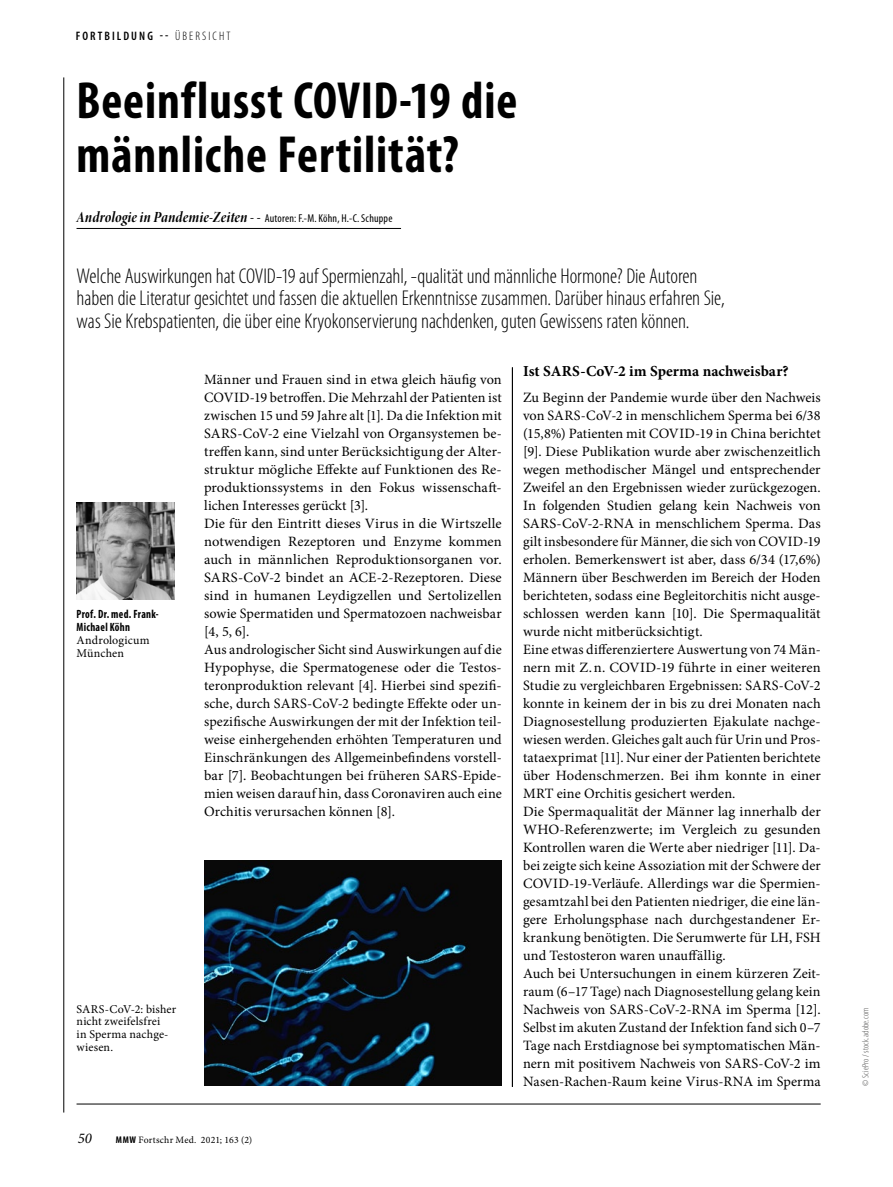
<style>
.page{position:relative;width:893px;height:1187px;background:#fff}
.page>*{position:absolute;margin:0;border:0;box-sizing:border-box;transform-origin:0 0}
.Title_1{font:700 condensed 52.5px/54px "Myriad Pro";letter-spacing:.02em;color:#000;scale:.95 1}
.Trailer_wenigerAbsta{font:300 condensed 21.45px/22.5px "Myriad Pro";letter-spacing:-.005em;color:#000}
.SectionHeading_1_x{font:700 15.3px "Minion Pro";color:#000}
.t1{font:italic 14.85px "Minion Pro";color:#000}
.Para_x{font:14.25px/18px "Minion Pro";letter-spacing:.005em;color:#000;text-align:justify}
.t2{font:600 condensed 12.3px "Myriad Pro";letter-spacing:.165em;color:#000}
.Image_Caption_x{font:12px/12.8px "Minion Pro";letter-spacing:.01em;color:#000}
.Image_Caption_Author{font:700 condensed 12px/12.8px "Myriad Pro";letter-spacing:.03em;color:#000;scale:.9 1}
.SuperTitle_x{font:condensed 11.4px "Myriad Pro";letter-spacing:.02em;color:#000}
.t3{font:9.75px "Minion Pro";letter-spacing:.02em;color:#000}
.Image_Source_x{font:300 condensed 9px "Myriad Pro";letter-spacing:.02em;color:#4d4d4c}
.s1{font-weight:300}
.s2{font-family:"Minion Pro Bold Cn It Disp";font-stretch:normal;font-size:15.75px}
.s3{font-family:"Myriad Pro";font-weight:700;font-stretch:condensed}
</style>
<div class="page">
<hr style="left:77px;top:1103px;width:744px;height:1px;background:#000">
<hr style="left:64px;top:77px;width:1px;height:1035px;background:#000">
<hr style="left:77px;top:228px;width:324px;height:1px;background:#000">
<hr style="left:512px;top:367px;width:1px;height:719px;background:#000">
<img style="left:77px;top:502px;width:97px;height:98px">
<img style="left:204px;top:860px;width:298px;height:225px">
<p class="t2" style="left:76px;top:29px;width:156px">FORTBILDUNG -- <span class="s1">ÜBERSICHT</span></p>
<p class="Title_1" style="left:77px;top:73px;width:465px">Beeinflusst COVID-19 die männliche Fertilität?</p>
<p class="SuperTitle_x" style="left:77px;top:211px;width:318px"><span class="s2">Andrologie in Pandemie-Zeiten - -</span> Autoren: F.-M. Köhn, H.-C. Schuppe</p>
<p class="Trailer_wenigerAbsta" style="left:77px;top:265px;width:650px">Welche Auswirkungen hat COVID-19 auf Spermienzahl, -qualität und männliche Hormone? Die Autoren haben die Literatur gesichtet und fassen die aktuellen Erkenntnisse zusammen. Darüber hinaus erfahren Sie, was Sie Krebspatienten, die über eine Kryokonservierung nachdenken, guten Gewissens raten können.</p>
<p class="Image_Caption_Author" style="left:77px;top:607px;width:93px">Prof. Dr. med. Frank-<br>Michael Köhn</p>
<p class="Image_Caption_x" style="left:77px;top:633px;width:75px">Andrologicum<br>München</p>
<p class="Para_x" style="left:204px;top:370px;width:299px">Männer und Frauen sind in etwa gleich häufig von COVID-19 betroffen. Die Mehrzahl der Patienten ist zwischen 15 und 59 Jahre alt [1]. Da die Infektion mit SARS-CoV-2 eine Vielzahl von Organsystemen be&shy;treffen kann, sind unter Berücksichtigung der Alter&shy;struktur mögliche Effekte auf Funktionen des Re&shy;produktionssystems in den Fokus wissenschaft&shy;lichen Interesses gerückt [3].</p>
<p class="Para_x" style="left:204px;top:514px;width:299px">Die für den Eintritt dieses Virus in die Wirtszelle notwendigen Rezeptoren und Enzyme kommen auch in männlichen Reproduktionsorganen vor.<br>SARS-CoV-2 bindet an ACE-2-Rezeptoren. Diese sind in humanen Leydigzellen und Sertolizellen sowie Spermatiden und Spermatozoen nachweisbar [4, 5, 6].</p>
<p class="Para_x" style="left:204px;top:640px;width:299px">Aus andrologischer Sicht sind Auswirkungen auf die Hypophyse, die Spermatogenese oder die Testos&shy;teronproduktion relevant [4]. Hierbei sind spezifi&shy;sche, durch SARS-CoV-2 bedingte Effekte oder un&shy;spezifische Auswirkungen der mit der Infektion teil&shy;weise einhergehenden erhöhten Temperaturen und Einschränkungen des Allgemeinbefindens vorstell&shy;bar [7]. Beobachtungen bei früheren SARS-Epide&shy;mien weisen darauf hin, dass Coronaviren auch eine Orchitis verursachen können [8].</p>
<p class="Image_Caption_x" style="left:77px;top:1002px;width:101px">SARS-CoV-2: bisher nicht zweifelsfrei<br>in Sperma nachge&shy;wiesen.</p>
<p class="t1" style="left:78px;top:1128px;width:16px">50</p>
<p class="t3" style="left:116px;top:1132px;width:138px"><span class="s3">MMW</span> Fortschr Med. 2021; 163 (2)</p>
<p class="SectionHeading_1_x" style="left:523px;top:360px;width:267px">Ist SARS-CoV-2 im Sperma nachweisbar?</p>
<p class="Para_x" style="left:523px;top:388px;width:299px">Zu Beginn der Pandemie wurde über den Nachweis von SARS-CoV-2 in menschlichem Sperma bei 6/38 (15,8%) Patienten mit COVID-19 in China berichtet [9]. Diese Publikation wurde aber zwischenzeitlich wegen methodischer Mängel und entsprechender Zweifel an den Ergebnissen wieder zurückgezogen.<br>In folgenden Studien gelang kein Nachweis von SARS-CoV-2-RNA in menschlichem Sperma. Das gilt insbesondere für Männer, die sich von COVID-19 erholen. Bemerkenswert ist aber, dass 6/34 (17,6%)<br>Männern über Beschwerden im Bereich der Hoden berichteten, sodass eine Begleitorchitis nicht ausge&shy;schlossen werden kann [10]. Die Spermaqualität wurde nicht mitberücksichtigt.</p>
<p class="Para_x" style="left:523px;top:640px;width:299px">Eine etwas differenziertere Auswertung von 74 Män&shy;nern mit Z.n. COVID-19 führte in einer weiteren Studie zu vergleichbaren Ergebnissen: SARS-CoV-2 konnte in keinem der in bis zu drei Monaten nach Diagnosestellung produzierten Ejakulate nachge&shy;wiesen werden. Gleiches galt auch für Urin und Pros&shy;tataexprimat [11]. Nur einer der Patienten berichtete über Hodenschmerzen. Bei ihm konnte in einer MRT eine Orchitis gesichert werden.</p>
<p class="Para_x" style="left:523px;top:802px;width:299px">Die Spermaqualität der Männer lag innerhalb der WHO-Referenzwerte; im Vergleich zu gesunden Kontrollen waren die Werte aber niedriger [11]. Da&shy;bei zeigte sich keine Assoziation mit der Schwere der COVID-19-Verläufe. Allerdings war die Spermien&shy;gesamtzahl bei den Patienten niedriger, die eine län&shy;gere Erholungsphase nach durchgestandener Er&shy;krankung benötigten. Die Serumwerte für LH, FSH und Testosteron waren unauffällig.</p>
<p class="Para_x" style="left:523px;top:964px;width:299px">Auch bei Untersuchungen in einem kürzeren Zeit&shy;raum (6–17 Tage) nach Diagnosestellung gelang kein Nachweis von SARS-CoV-2-RNA im Sperma [12].<br>Selbst im akuten Zustand der Infektion fand sich 0–7<br>Tage nach Erstdiagnose bei symptomatischen Män&shy;nern mit positivem Nachweis von SARS-CoV-2 im Nasen-Rachen-Raum keine Virus-RNA im Sperma</p>
<p class="Image_Source_x" style="left:861px;top:1085px;width:80px;rotate:-90deg">© SciePro / stock.adobe.com</p>
</div>
